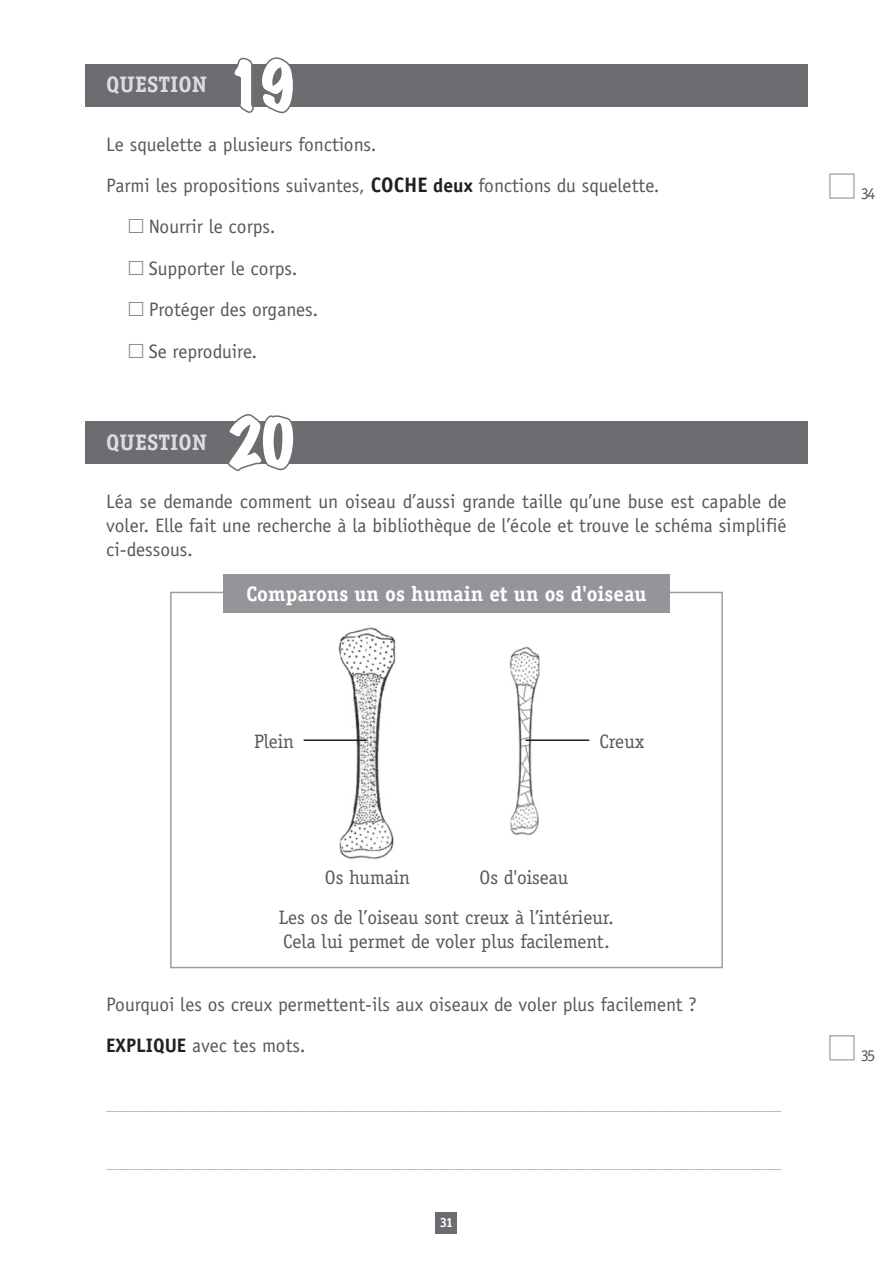
<style>
.page{position:relative;width:893px;height:1263px;background:#fff}
.page>*{position:absolute;margin:0;border:0;box-sizing:border-box;transform-origin:0 0}
.t1{font:expanded 60px "Marker Felt";color:#fff}
.t2{font:700 22.5px "Officina Serif";color:#dcdddf}
.t3{font:700 21px "Officina Serif";color:#fff}
.t4{font:19.5px/24px "Officina Sans";color:#57585a;text-align:justify}
.t5{font:19.5px/40.8px "Officina Serif";color:#57585a}
.t6{font:16.5px "Officina Serif";color:#57585a}
.t7{font:15px "Officina Sans";color:#a8a9ad}
.t8{font:700 13.5px "Officina Serif";color:#fff}
.s1{font-weight:700;font-size:21px;color:#231f20}
.s2{font-weight:700;color:#231f20}
</style>
<div class="page">
<div style="left:829px;top:173px;width:26px;height:26px;border:2px solid #adaeb2"></div>
<div style="left:829px;top:1035px;width:26px;height:25px;border:2px solid #adaeb2"></div>
<div style="left:436px;top:1212px;width:21px;height:21px;background:#6c6d70"></div>
<div style="left:85px;top:64px;width:723px;height:42px;background:#6c6d70"></div>
<div style="left:85px;top:421px;width:723px;height:42px;background:#6c6d70"></div>
<svg style="left:231px;top:57px;width:65px;height:57px"></svg>
<svg style="left:226px;top:414px;width:70px;height:58px"></svg>
<div style="left:170px;top:592px;width:553px;height:376px;background:#fff;border:2px solid #9d9fa2"></div>
<img style="left:338px;top:627px;width:58px;height:233px">
<hr style="left:304px;top:739px;width:63px;height:2px;background:#231f20">
<img style="left:509px;top:646px;width:31px;height:190px">
<hr style="left:526px;top:739px;width:63px;height:2px;background:#231f20">
<div style="left:223px;top:574px;width:447px;height:38px;background:#939598"></div>
<p class="t2" style="left:106px;top:71px;width:102px">question</p>
<h1 class="t1" style="left:225px;top:39px;width:74px">19</h1>
<p class="t4" style="left:106px;top:132px;width:272px">Le squelette a plusieurs fonctions.</p>
<p class="t4" style="left:106px;top:173px;width:555px">Parmi les propositions suivantes, <span class="s1">COCHE</span> <span class="s2">deux</span> fonctions du squelette.</p>
<p class="t4" style="left:149px;top:215px;width:128px">Nourrir le corps.</p>
<p class="t4" style="left:149px;top:256px;width:150px">Supporter le corps.</p>
<p class="t4" style="left:149px;top:298px;width:171px">Protéger des organes.</p>
<p class="t4" style="left:149px;top:339px;width:110px">Se reproduire.</p>
<p class="t2" style="left:106px;top:428px;width:102px">question</p>
<h1 class="t1" style="left:225px;top:396px;width:74px">20</h1>
<p class="t4" style="left:106px;top:489px;width:682px">Léa se demande comment un oiseau d’aussi grande taille qu’une buse est capable de voler. Elle fait une recherche à la bibliothèque de l’école et trouve le schéma simplifié ci-dessous.</p>
<p class="t3" style="left:246px;top:581px;width:402px">Comparons un os humain et un os d'oiseau</p>
<p class="t5" style="left:254px;top:720px;width:42px">Plein</p>
<p class="t5" style="left:599px;top:720px;width:47px">Creux</p>
<p class="t5" style="left:279px;top:857px;width:337px;text-indent:201px">Os d'oiseau<br>Les os de l’oiseau sont creux à l’intérieur.</p>
<p class="t5" style="left:283px;top:921px;width:328px">Cela lui permet de voler plus facilement.</p>
<p class="t5" style="left:325px;top:857px;width:87px">Os humain</p>
<p class="t4" style="left:106px;top:984px;width:592px;line-height:41px">Pourquoi les os creux permettent-ils aux oiseaux de voler plus facilement ?<br><span class="s2">EXPLIQUE</span> avec tes mots.</p>
<p class="t7" style="left:106px;top:1096px;width:676px">__________________________________________________________________________________________</p>
<p class="t7" style="left:106px;top:1154px;width:676px">__________________________________________________________________________________________</p>
<p class="t8" style="left:440px;top:1214px;width:15px">31</p>
<p class="t6" style="left:861px;top:184px;width:16px">34</p>
<p class="t6" style="left:861px;top:1045px;width:16px">35</p>
</div>
